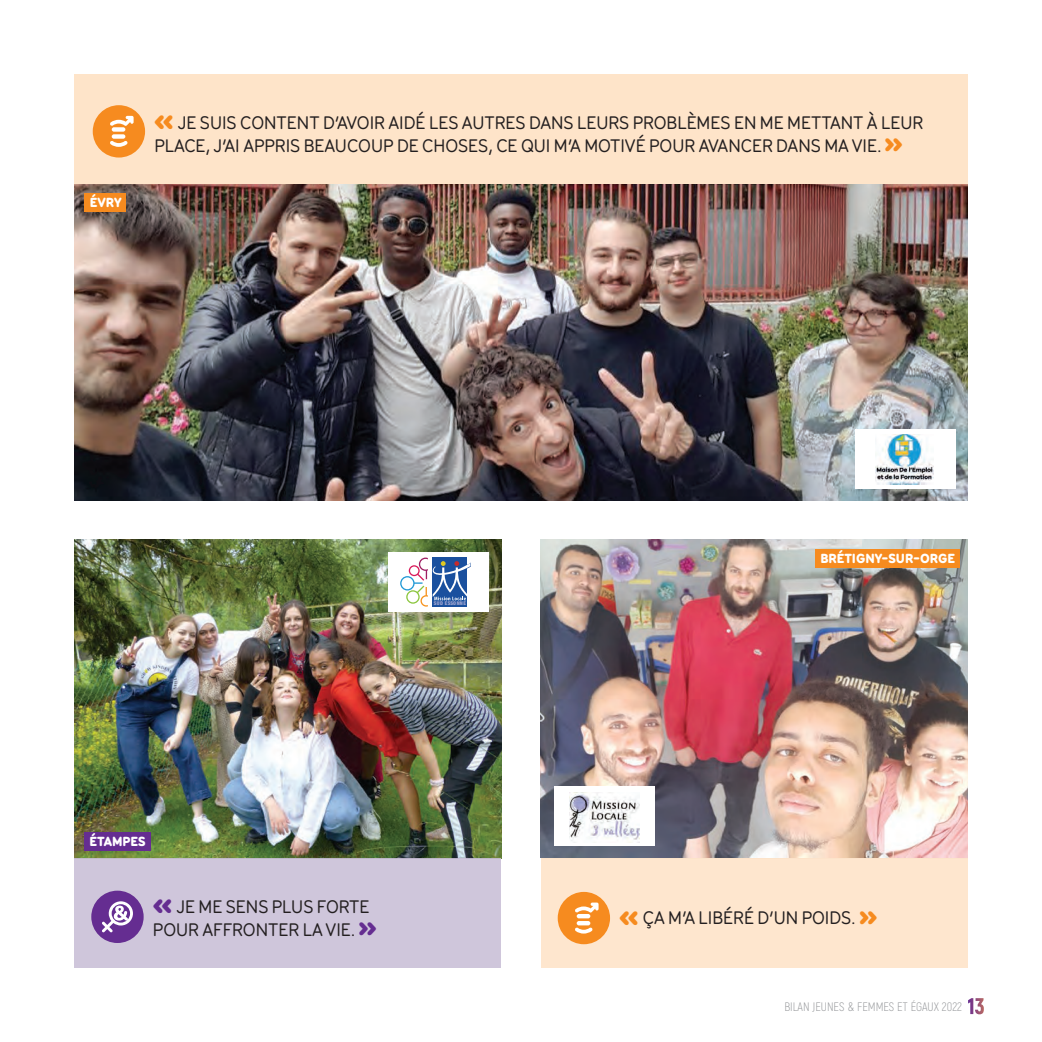
<style>
.page{position:relative;width:1042px;height:1042px;background:#fff}
.page>*{position:absolute;margin:0;border:0;box-sizing:border-box;transform-origin:0 0}
.t1{font:500 19.25px/22.8px "Menco";color:#231f20}
.t2{font:900 14px "Menco";color:#fff}
.t3{font:300 12.25px "Akrobat";color:#939598}
.t4{font:900 condensed 5.08px "Helvetica Neue LT Std";letter-spacing:.025em;color:#9ea4cf}
.s1{font-weight:900;font-size:29.75px;color:#f68b1f}
.s2{font-weight:900;font-size:28px;color:#f68b1f}
.s3{font-weight:900;font-size:29.75px;color:#652d91}
.s4{font-weight:900;font-size:28px;color:#652d91}
.s5{font-weight:900;font-size:22.75px;color:#fff}
</style>
<div class="page">
<img style="left:74px;top:540px;width:427px;height:318px">
<img style="left:541px;top:540px;width:426px;height:317px">
<img style="left:74px;top:184px;width:893px;height:317px">
<div style="left:74px;top:858px;width:427px;height:109px;background:#cac0d8"></div>
<div style="left:541px;top:858px;width:426px;height:109px;background:#fee4c9"></div>
<div style="left:74px;top:74px;width:893px;height:110px;background:#fee4c9"></div>
<div style="left:91px;top:890px;width:53px;height:53px;background:#652d91;border-radius:50%"></div>
<svg style="left:102px;top:901px;width:31px;height:31px"></svg>
<div style="left:558px;top:892px;width:52px;height:52px;background:#f68b1f;border-radius:50%"></div>
<hr style="left:577px;top:914px;width:13px;height:4px;background:#fff;border-radius:2px">
<hr style="left:577px;top:921px;width:13px;height:4px;background:#fff;border-radius:2px">
<svg style="left:575px;top:927px;width:18px;height:6px"></svg>
<svg style="left:575px;top:902px;width:23px;height:10px"></svg>
<div style="left:93px;top:105px;width:52px;height:53px;background:#f68b1f;border-radius:50%"></div>
<div style="left:112px;top:127px;width:13px;height:5px;background:#fff;border-radius:2px"></div>
<div style="left:112px;top:134px;width:13px;height:5px;background:#fff;border-radius:2px"></div>
<svg style="left:110px;top:141px;width:18px;height:6px"></svg>
<svg style="left:110px;top:116px;width:24px;height:10px"></svg>
<div style="left:389px;top:552px;width:100px;height:60px;background:#fff"></div>
<svg style="left:400px;top:557px;width:71px;height:49px"></svg>
<div style="left:855px;top:429px;width:100px;height:59px;background:#fff"></div>
<img style="left:876px;top:434px;width:57px;height:50px">
<div style="left:84px;top:193px;width:42px;height:19px;background:#f68b1f"></div>
<div style="left:84px;top:832px;width:67px;height:18px;background:#652d91"></div>
<div style="left:816px;top:549px;width:144px;height:19px;background:#f68b1f"></div>
<div style="left:555px;top:786px;width:100px;height:60px;background:#fff"></div>
<img style="left:569px;top:792px;width:70px;height:49px">
<p class="t2" style="left:90px;top:192px;width:33px">ÉVRY</p>
<p class="t1" style="left:154px;top:110px;width:770px"><span class="s1">«</span> JE SUIS CONTENT D’AVOIR AIDÉ LES AUTRES DANS LEURS PROBLÈMES EN ME METTANT À LEUR<br>PLACE, J’AI APPRIS BEAUCOUP DE CHOSES, CE QUI M’A MOTIVÉ POUR AVANCER DANS MA VIE.<span class="s2">»</span></p>
<p class="t4" style="left:434px;top:600px;width:34px">SUD ESSONNE</p>
<p class="t2" style="left:820px;top:548px;width:136px">BRÉTIGNY-SUR-ORGE</p>
<p class="t2" style="left:90px;top:831px;width:57px">ÉTAMPES</p>
<p class="t1" style="left:153px;top:894px;width:225px"><span class="s3">«</span> JE ME SENS PLUS FORTE<br>POUR AFFRONTER LA VIE.<span class="s4">»</span></p>
<p class="t1" style="left:619px;top:905px;width:260px"><span class="s1">«</span> ÇA M’A LIBÉRÉ D’UN POIDS. <span class="s2">»</span></p>
<p class="t3" style="left:784px;top:999px;width:202px">BILAN JEUNES &amp; FEMMES ET ÉGAUX 2022 <span class="s5">13</span></p>
</div>
